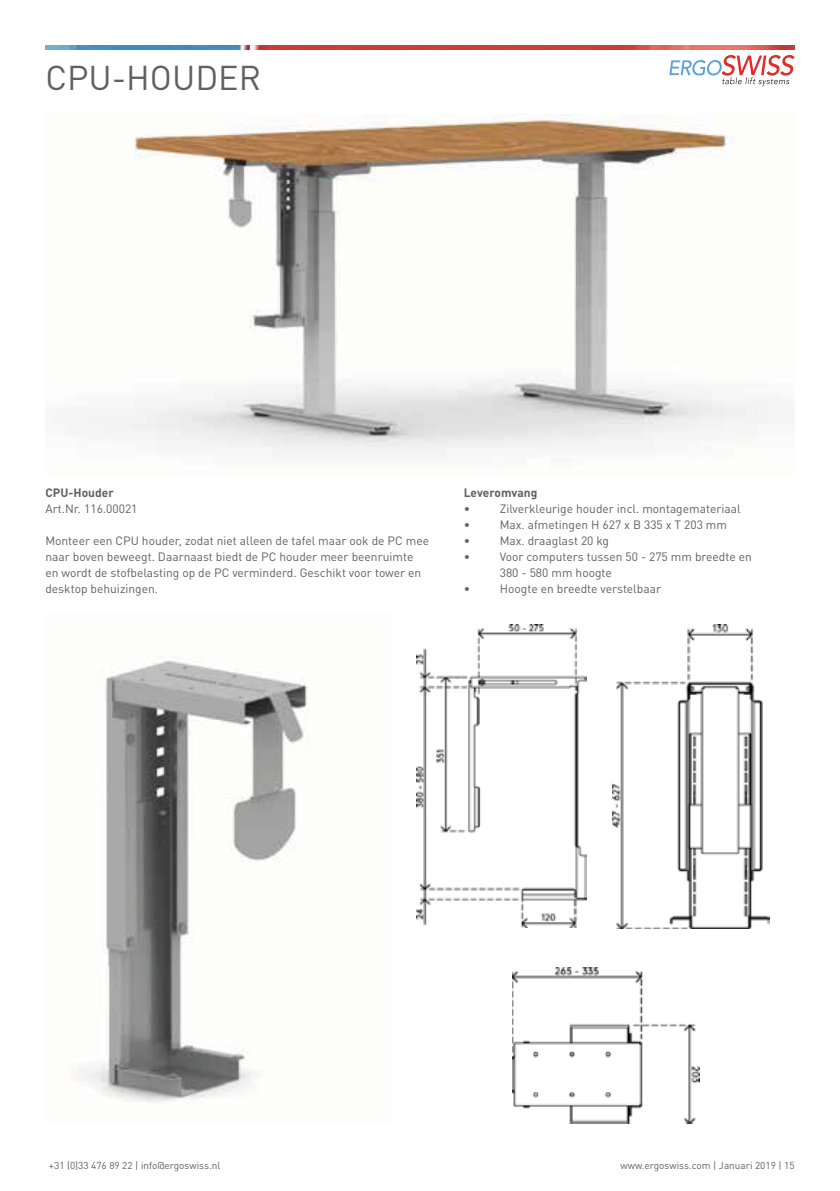
<style>
.page{position:relative;width:840px;height:1191px;background:#fff}
.page>*{position:absolute;margin:0;border:0;box-sizing:border-box;transform-origin:0 0}
.t1{font:34px "DIN Pro";color:#5f605f}
.t2{font:12px/16px "DIN Pro";color:#5f605f}
.t3{font:700 12px "DIN Pro";color:#5f605f}
.t4{font:10px "DIN Pro";color:#5f605f}
</style>
<div class="page">
<svg style="left:669px;top:55px;width:125px;height:31px"></svg>
<img style="left:45px;top:45px;width:749px;height:5px">
<img style="left:512px;top:967px;width:187px;height:156px">
<img style="left:612px;top:624px;width:157px;height:304px">
<img style="left:416px;top:624px;width:170px;height:303px">
<img style="left:81px;top:660px;width:227px;height:442px">
<img style="left:87px;top:115px;width:683px;height:348px">
<h1 class="t1" style="left:45px;top:66px;width:217px">CPU-HOUDER</h1>
<p class="t3" style="left:45px;top:488px;width:70px">CPU-Houder</p>
<p class="t2" style="left:45px;top:502px;width:94px">Art.Nr. 116.00021</p>
<p class="t2" style="left:45px;top:534px;width:385px">Monteer een CPU houder, zodat niet alleen de tafel maar ook de PC mee naar boven beweegt. Daarnaast biedt de PC houder meer beenruimte en wordt de stofbelasting op de PC verminderd. Geschikt voor tower en desktop behuizingen.</p>
<p class="t3" style="left:463px;top:488px;width:75px">Leveromvang</p>
<p class="t2" style="left:463px;top:502px;width:8px">•</p>
<p class="t2" style="left:499px;top:502px;width:242px">Zilverkleurige houder incl. montagemateriaal</p>
<p class="t2" style="left:463px;top:518px;width:8px">•</p>
<p class="t2" style="left:499px;top:518px;width:229px">Max. afmetingen H 627 x B 335 x T 203 mm</p>
<p class="t2" style="left:463px;top:534px;width:8px">•</p>
<p class="t2" style="left:499px;top:534px;width:111px">Max. draaglast 20 kg</p>
<p class="t2" style="left:463px;top:550px;width:8px">•</p>
<p class="t2" style="left:499px;top:550px;width:253px">Voor computers tussen 50 - 275 mm breedte en<br>380 - 580 mm hoogte</p>
<p class="t2" style="left:463px;top:582px;width:8px">•</p>
<p class="t2" style="left:499px;top:582px;width:163px">Hoogte en breedte verstelbaar</p>
<p class="t4" style="left:49px;top:1161px;width:173px">+31 (0)33 476 89 22 | info@ergoswiss.nl</p>
<p class="t4" style="left:620px;top:1161px;width:175px">www.ergoswiss.com | Januari 2019 | 15</p>
</div>
